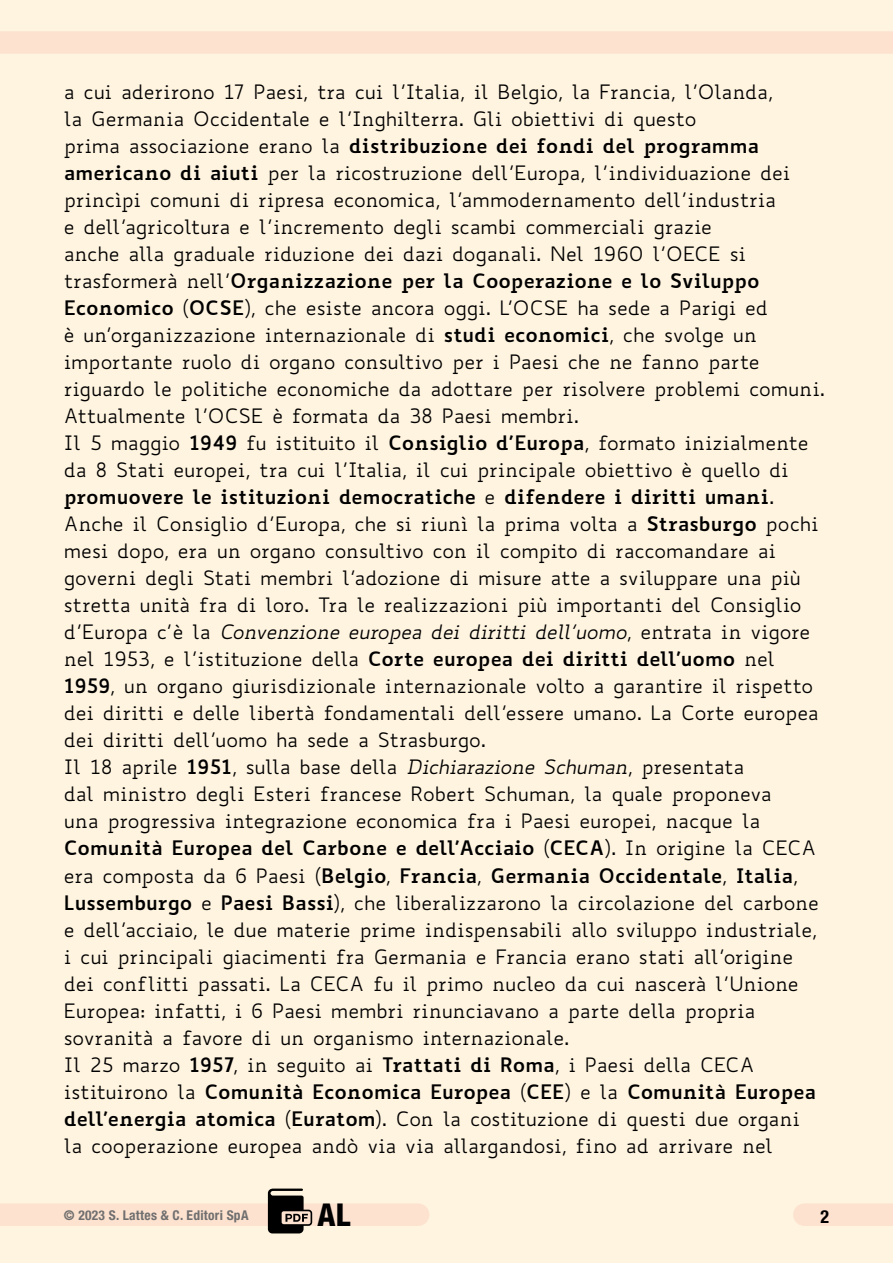
<style>
.page{position:relative;width:893px;height:1263px;background:#fff4e0}
.page>*{position:absolute;margin:0;border:0;box-sizing:border-box;transform-origin:0 0}
.t1{font:800 condensed 31.5px "Helvetica Neue LT Std";color:#000}
.t2{font:19.5px/27px "Biancoenero";letter-spacing:-.02em;color:#000}
.t3{font:700 condensed 18px "Helvetica Neue LT Std";color:#000}
.t4{font:700 condensed 13.5px "Helvetica Neue LT Std";letter-spacing:.02em;color:#706f6f}
.s1{font-weight:700}
.s2{font-style:italic}
</style>
<div class="page">
<div style="left:0;top:1203px;width:418px;height:23px;background:#fde2cf"></div>
<div style="left:0;top:31px;width:893px;height:23px;background:#fde2cf"></div>
<div style="left:804px;top:1203px;width:89px;height:23px;background:#fde2cf"></div>
<svg style="left:268px;top:1188px;width:44px;height:45px"></svg>
<p class="t2" style="left:64px;top:78px;width:763px">a cui aderirono 17 Paesi, tra cui l’Italia, il Belgio, la Francia, l’Olanda,<br>la Germania Occidentale e l’Inghilterra. Gli obiettivi di questo<br>prima associazione erano la <span class="s1">distribuzione dei fondi del programma americano di aiuti</span> per la ricostruzione dell’Europa, l’individuazione dei princìpi comuni di ripresa economica, l’ammodernamento dell’industria<br>e dell’agricoltura e l’incremento degli scambi commerciali grazie<br>anche alla graduale riduzione dei dazi doganali. Nel 1960 l’OECE si trasformerà nell’<span class="s1">Organizzazione per la Cooperazione e lo Sviluppo Economico</span> (<span class="s1">OCSE</span>), che esiste ancora oggi. L’OCSE ha sede a Parigi ed<br>è un’organizzazione internazionale di <span class="s1">studi economici</span>, che svolge un importante ruolo di organo consultivo per i Paesi che ne fanno parte riguardo le politiche economiche da adottare per risolvere problemi comuni.<br>Attualmente l’OCSE è formata da 38 Paesi membri.<br>Il 5 maggio <span class="s1">1949</span> fu istituito il <span class="s1">Consiglio d’Europa</span>, formato inizialmente da 8 Stati europei, tra cui l’Italia, il cui principale obiettivo è quello di <span class="s1">promuovere le istituzioni democratiche</span> e <span class="s1">difendere i diritti umani</span>.<br>Anche il Consiglio d’Europa, che si riunì la prima volta a <span class="s1">Strasburgo</span> pochi mesi dopo, era un organo consultivo con il compito di raccomandare ai governi degli Stati membri l’adozione di misure atte a sviluppare una più stretta unità fra di loro. Tra le realizzazioni più importanti del Consiglio d’Europa c’è la <span class="s2">Convenzione europea dei diritti dell’uomo</span>, entrata in vigore nel 1953, e l’istituzione della <span class="s1">Corte europea dei diritti dell’uomo</span> nel <span class="s1">1959</span>, un organo giurisdizionale internazionale volto a garantire il rispetto dei diritti e delle libertà fondamentali dell’essere umano. La Corte europea dei diritti dell’uomo ha sede a Strasburgo.<br>Il 18 aprile <span class="s1">1951</span>, sulla base della <span class="s2">Dichiarazione Schuman</span>, presentata<br>dal ministro degli Esteri francese Robert Schuman, la quale proponeva<br>una progressiva integrazione economica fra i Paesi europei, nacque la <span class="s1">Comunità Europea del Carbone e dell’Acciaio</span> (<span class="s1">CECA</span>). In origine la CECA era composta da 6 Paesi (<span class="s1">Belgio</span>, <span class="s1">Francia</span>, <span class="s1">Germania Occidentale</span>, <span class="s1">Italia</span>, <span class="s1">Lussemburgo</span> e <span class="s1">Paesi Bassi</span>), che liberalizzarono la circolazione del carbone e dell’acciaio, le due materie prime indispensabili allo sviluppo industriale, i cui principali giacimenti fra Germania e Francia erano stati all’origine dei conflitti passati. La CECA fu il primo nucleo da cui nascerà l’Unione Europea: infatti, i 6 Paesi membri rinunciavano a parte della propria sovranità a favore di un organismo internazionale.<br>Il 25 marzo <span class="s1">1957</span>, in seguito ai <span class="s1">Trattati di Roma</span>, i Paesi della CECA istituirono la <span class="s1">Comunità Economica Europea</span> (<span class="s1">CEE</span>) e la <span class="s1">Comunità Europea dell’energia atomica</span> (<span class="s1">Euratom</span>). Con la costituzione di questi due organi<br>la cooperazione europea andò via via allargandosi, fino ad arrivare nel</p>
<p class="t4" style="left:64px;top:1206px;width:186px">© 2023 S. Lattes &amp; C. Editori SpA</p>
<h1 class="t1" style="left:318px;top:1195px;width:34px">AL</h1>
<p class="t3" style="left:820px;top:1206px;width:10px">2</p>
</div>
